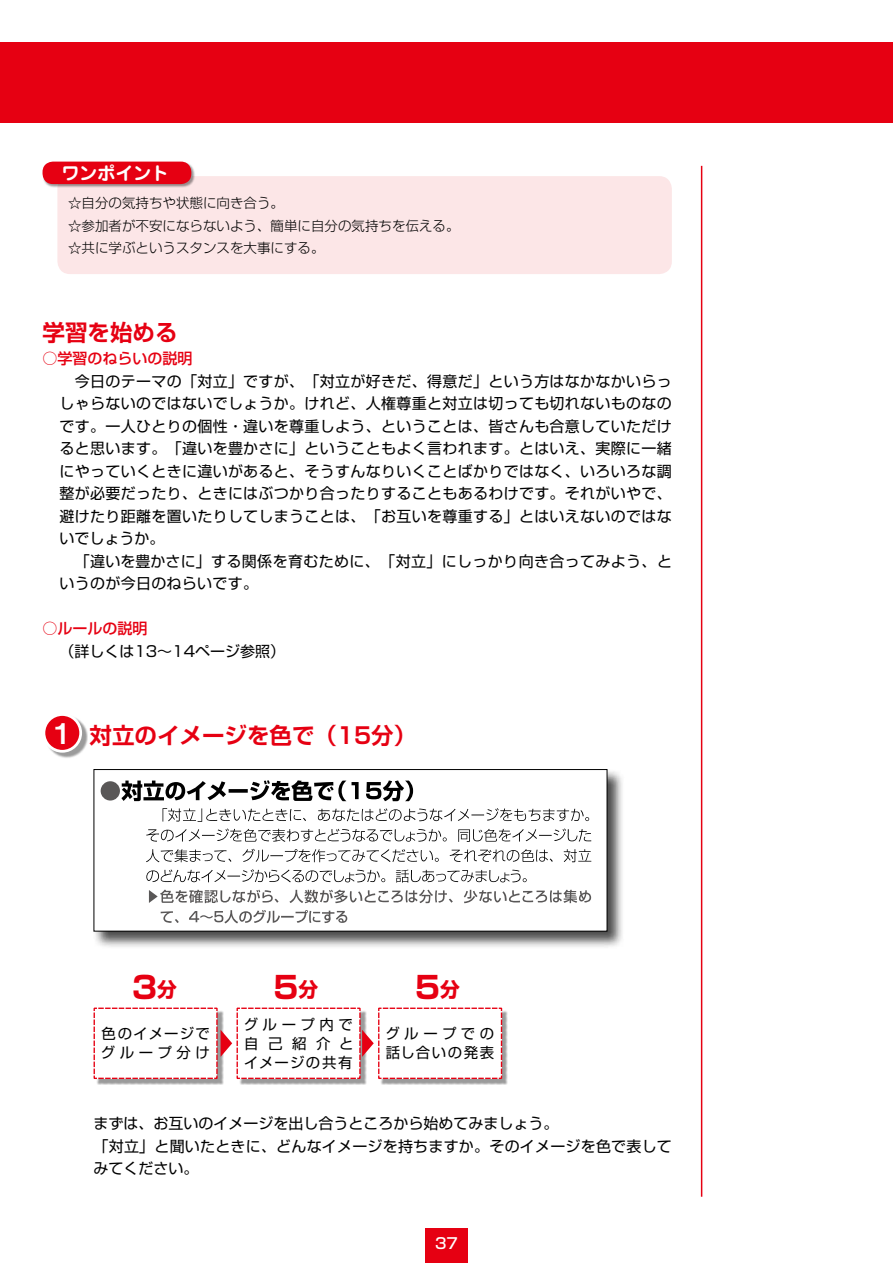
<style>
.page{position:relative;width:893px;height:1263px;background:#fff}
.page>*{position:absolute;margin:0;border:0;box-sizing:border-box;transform-origin:0 0}
.t1{font:700 30.6px "Shin Go Pro";color:#e60012}
.t2{font:700 22.5px "Shin Go Pro De";color:#e60012}
.t3{font:700 18px "Jun 501 Pro";color:#fff}
.t4{font:15px/22.5px "Shin Go Pro";letter-spacing:.02em;color:#000}
.t5{font:15px/22.5px "Shin Go Pro";color:#000}
.t6{font:500 15px "Shin Go Pro";color:#fff}
.t7{font:14.4px/19.2px "Shin Go Pro";letter-spacing:.295em;color:#000;text-align:justify}
.t8{font:14.4px/19.2px "Shin Go Pro";letter-spacing:.13em;color:#000}
.t9{font:14.4px/19.2px "Shin Go Pro";letter-spacing:.115em;color:#000}
.t10{font:300 13.5px/22.5px "Shin Go Pro";color:#000}
.s1{font-weight:500;color:#e60012}
.s2{font-family:"Midashi Go Pro MB31";font-weight:400;font-size:28.5px;color:#fff}
.s3{font-size:19.8px}
</style>
<div class="page">
<div style="left:0;top:43px;width:893px;height:80px;background:#e60012"></div>
<div style="left:45px;top:715px;width:43px;height:43px;background:#000;opacity:.4"></div>
<div style="left:44px;top:714px;width:37px;height:37px;background:#e60012;border-radius:50%"></div>
<div style="left:43px;top:713px;width:39px;height:40px;border:3px solid #fff;border-radius:50%"></div>
<div style="left:93px;top:768px;width:531px;height:180px;background:#000;opacity:.7"></div>
<div style="left:94px;top:769px;width:513px;height:162px;background:#fff"></div>
<div style="left:101px;top:781px;width:19px;height:19px;background:#595757;border-radius:50%"></div>
<svg style="left:121px;top:780px;width:292px;height:21px"></svg>
<svg style="left:163px;top:808px;width:426px;height:14px"></svg>
<svg style="left:146px;top:828px;width:445px;height:14px"></svg>
<svg style="left:146px;top:849px;width:445px;height:13px"></svg>
<svg style="left:146px;top:869px;width:381px;height:14px"></svg>
<svg style="left:149px;top:890px;width:442px;height:13px"></svg>
<svg style="left:161px;top:910px;width:186px;height:13px"></svg>
<div style="left:94px;top:769px;width:513px;height:162px;border:1px solid #000"></div>
<div style="left:57px;top:176px;width:615px;height:98px;background:#fce6e7;border-radius:13px"></div>
<div style="left:43px;top:162px;width:152px;height:26px;background:#000;opacity:.4"></div>
<div style="left:43px;top:162px;width:148px;height:22px;background:#e60012;border-radius:10px"></div>
<hr style="left:701px;top:166px;width:1px;height:1031px;background:#e60012">
<div style="left:96px;top:1010px;width:128px;height:75px;background:#000;opacity:.4"></div>
<div style="left:239px;top:1010px;width:128px;height:75px;background:#000;opacity:.4"></div>
<div style="left:380px;top:1010px;width:128px;height:75px;background:#000;opacity:.4"></div>
<svg style="left:93px;top:1007px;width:410px;height:73px"></svg>
<div style="left:425px;top:1229px;width:43px;height:34px;background:#e60012"></div>
<p class="t3" style="left:62px;top:159px;width:109px">ワンポイント</p>
<p class="t10" style="left:68px;top:190px;width:393px">☆自分の気持ちや状態に向き合う。<br>☆参加者が不安にならないよう、簡単に自分の気持ちを伝える。☆共に学ぶというスタンスを大事にする。</p>
<p class="t2" style="left:43px;top:314px;width:136px">学習を始める</p>
<p class="t4" style="left:60px;top:345px;width:614px;text-indent:-17px"><span class="s1">○学習のねらいの説明<br></span>　今日のテーマの「対立」ですが、「対立が好きだ、得意だ」という方はなかなかいらっしゃらないのではないでしょうか。けれど、人権尊重と対立は切っても切れないものなのです。一人ひとりの個性・違いを尊重しよう、ということは、皆さんも合意していただけると思います。「違いを豊かさに」ということもよく言われます。とはいえ、実際に一緒にやっていくときに違いがあると、そうすんなりいくことばかりではなく、いろいろな調整が必要だったり、ときにはぶつかり合ったりすることもあるわけです。それがいやで、避けたり距離を置いたりしてしまうことは、「お互いを尊重する」とはいえないのではないでしょうか。<br>　「違いを豊かさに」する関係を育むために、「対立」にしっかり向き合ってみよう、というのが今日のねらいです。</p>
<p class="t5" style="left:60px;top:615px;width:227px;text-indent:-17px"><span class="s1">○ルールの説明<br></span>（詳しくは13〜14ページ参照）</p>
<p class="t2" style="left:54px;top:717px;width:363px"><span class="s2">1</span> 対立のイメージを色で（15分）</p>
<p class="t1" style="left:132px;top:963px;width:46px">3<span class="s3">分</span></p>
<p class="t1" style="left:274px;top:963px;width:46px">5<span class="s3">分</span></p>
<p class="t1" style="left:415px;top:963px;width:46px">5<span class="s3">分</span></p>
<p class="t8" style="left:101px;top:1022px;width:111px">色のイメージでグループ分け</p>
<p class="t7" style="left:244px;top:1013px;width:111px">グループ内で自己紹介とイメージの共有</p>
<p class="t9" style="left:385px;top:1022px;width:110px">グループでの話し合いの発表</p>
<p class="t5" style="left:94px;top:1110px;width:580px">まずは、お互いのイメージを出し合うところから始めてみましょう。<br>「対立」と聞いたときに、どんなイメージを持ちますか。そのイメージを色で表してみてください。</p>
<p class="t6" style="left:435px;top:1230px;width:24px">37</p>
</div>
